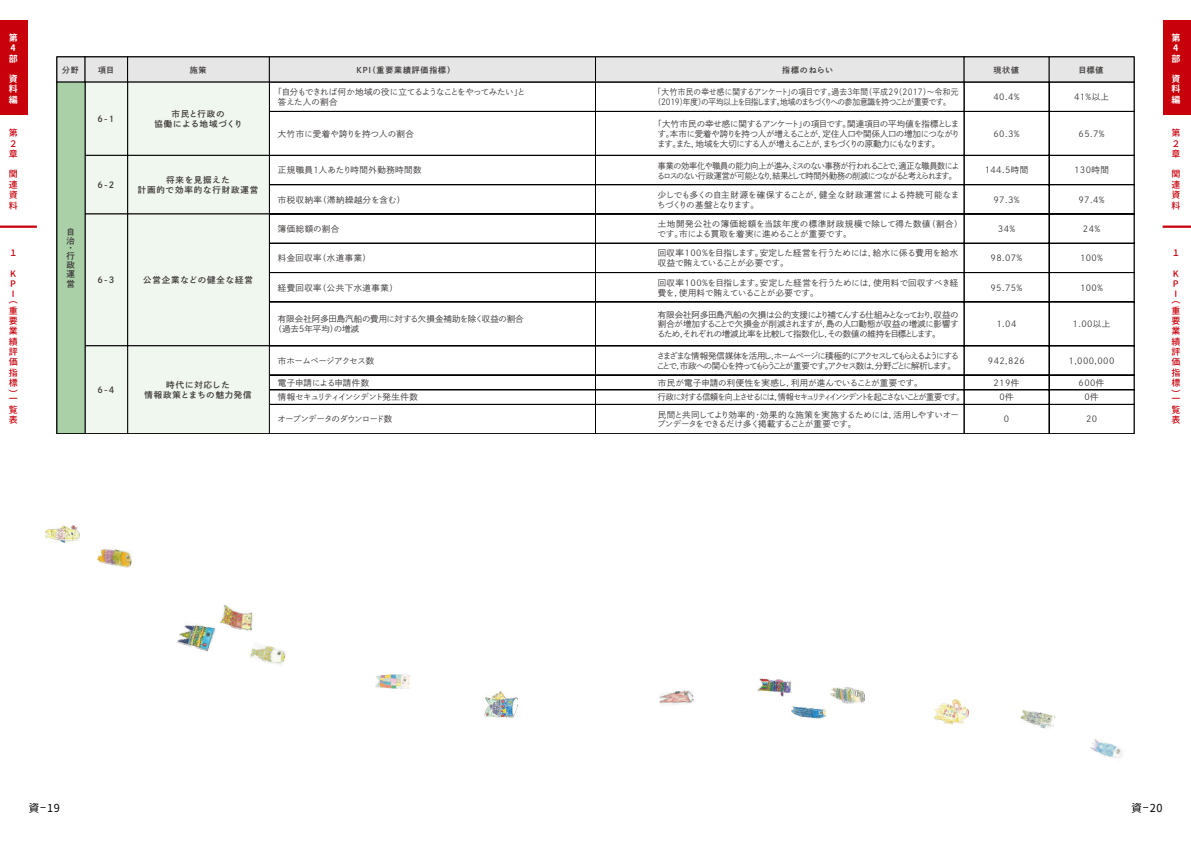
<style>
.page{position:relative;width:1191px;height:842px;background:#fff}
.page>*{position:absolute;margin:0;border:0;box-sizing:border-box;transform-origin:0 0}
.t1{font:11px "Gen Jyuu Gothic";color:#000}
.t2{font:500 9px/10.3px "Gen Jyuu Gothic";color:#c7000b;text-align:justify}
.t3{font:700 9px/10.4px "Gen Jyuu Gothic";color:#fff}
.t4{font:8.5px/9.9px "Shuei Go Gin Std L 90 pv RKSJ H";letter-spacing:-.035em;color:#3e3a39}
.t5{font:8.5px/9.9px "Shuei Go Gin Std L 90 pv RKSJ H";letter-spacing:-.035em;color:#3e3a39;scale:.9 1}
.t6{font:8.5px/9.9px "Shuei Go Gin Std L 90 pv RKSJ H";letter-spacing:-.065em;color:#3e3a39;scale:.95 1}
.t7{font:8.5px/9.9px "Shuei Go Gin Std L 90 pv RKSJ H";letter-spacing:-.145em;color:#3e3a39}
.t8{font:8.5px "Shuei Go Gin Std L 90 pv RKSJ H";letter-spacing:.05em;color:#3e3a39}
.t9{font:8.5px/10.2px "Shuei Go Gin Std B 90 pv RKSJ H";letter-spacing:.1em;color:#3e3a39;text-align:center}
.t10{font:8.5px/9.9px "Shuei Go Gin Std L 90 pv RKSJ H";letter-spacing:.025em;color:#3e3a39}
.t11{font:8.5px/9.9px "Shuei Go Gin Std L 90 pv RKSJ H";color:#3e3a39}
.t12{font:8.5px/9.9px "Shuei Go Gin Std L 90 pv RKSJ H";letter-spacing:-.015em;color:#3e3a39}
.t13{font:8.5px "Shuei Go Gin Std L 90 pv RKSJ H";letter-spacing:-.14em;color:#3e3a39;scale:.95 1}
.t14{font:8.5px "Shuei Go Gin Std L 90 pv RKSJ H";letter-spacing:.015em;color:#3e3a39}
.t15{font:8.5px "Shuei Go Gin Std L 90 pv RKSJ H";letter-spacing:-.09em;color:#3e3a39}
.t16{font:8.5px "Shuei Go Gin Std L 90 pv RKSJ H";letter-spacing:.02em;color:#3e3a39}
.t17{font:8.5px/10.2px "Shuei Go Gin Std B 90 pv RKSJ H";letter-spacing:.075em;color:#3e3a39;text-align:center}
.t18{font:8.5px "Shuei Go Gin Std L 90 pv RKSJ H";letter-spacing:-.105em;color:#3e3a39}
.t19{font:8.5px "Shuei Go Gin Std L 90 pv RKSJ H";letter-spacing:-.055em;color:#3e3a39}
.t20{font:8.5px/9.4px "Shuei Go Gin Std B 90 pv RKSJ V";color:#3e3a39}
.t21{font:8px "Shuei Go Gin Std B 90 pv RKSJ H";letter-spacing:.1em;color:#3e3a39}
</style>
<div class="page">
<div style="left:1162px;top:21px;width:29px;height:94px;background:#c7000b"></div>
<div style="left:0;top:21px;width:28px;height:94px;background:#c7000b"></div>
<hr style="left:1162px;top:226px;width:29px;height:2px;background:#c7000b">
<hr style="left:0;top:226px;width:37px;height:2px;background:#c7000b">
<img style="left:46px;top:526px;width:34px;height:16px">
<img style="left:97px;top:548px;width:35px;height:20px">
<img style="left:177px;top:624px;width:39px;height:28px">
<img style="left:791px;top:705px;width:34px;height:13px">
<img style="left:757px;top:678px;width:34px;height:19px">
<img style="left:934px;top:700px;width:34px;height:24px">
<img style="left:831px;top:687px;width:34px;height:16px">
<img style="left:484px;top:692px;width:33px;height:25px">
<img style="left:1020px;top:710px;width:35px;height:19px">
<img style="left:220px;top:605px;width:34px;height:26px">
<img style="left:1090px;top:739px;width:33px;height:19px">
<img style="left:376px;top:675px;width:34px;height:13px">
<img style="left:250px;top:645px;width:36px;height:20px">
<img style="left:659px;top:690px;width:35px;height:14px">
<svg style="left:57px;top:57px;width:1077px;height:377px"></svg>
<p class="t3" style="left:9px;top:32px;width:10px">第<br>4部</p>
<p class="t3" style="left:9px;top:73px;width:10px;text-align:justify">資料編</p>
<p class="t2" style="left:9px;top:128px;width:10px;text-align:left">第<br>２章</p>
<p class="t2" style="left:9px;top:169px;width:10px">関連資料</p>
<p class="t2" style="left:9px;top:247px;width:9px">１</p>
<p class="t2" style="left:10px;top:268px;width:7px">K P I</p>
<p class="t2" style="left:9px;top:295px;width:10px">（重要業績評価指標）</p>
<p class="t2" style="left:9px;top:394px;width:10px">一覧表</p>
<p class="t21" style="left:62px;top:64px;width:18px">分野</p>
<p class="t21" style="left:98px;top:64px;width:18px">項目</p>
<p class="t21" style="left:190px;top:64px;width:18px">施策</p>
<p class="t21" style="left:355px;top:64px;width:101px">ＫＰＩ（重要業績評価指標）</p>
<p class="t21" style="left:782px;top:64px;width:52px">指標のねらい</p>
<p class="t21" style="left:993px;top:64px;width:27px">現状値</p>
<p class="t21" style="left:1078px;top:64px;width:27px">目標値</p>
<p class="t5" style="left:653px;top:87px;width:340px">「大竹市民の幸せ感に関するアンケート」の項目です。過去３年間（平成29（2017）～令和元（2019）年度）の平均以上を目指します。地域のまちづくりへの参加意識を持つことが重要です。</p>
<p class="t4" style="left:993px;top:92px;width:29px">40.4％</p>
<p class="t4" style="left:1074px;top:92px;width:37px">41%以上</p>
<p class="t4" style="left:278px;top:87px;width:249px;text-indent:-4px">「自分もできれば何か地域の役に立てるようなことをやってみたい」と答えた人の割合</p>
<p class="t20" style="left:67px;top:227px;width:10px">自治</p>
<p class="t20" style="left:67px;top:244px;width:10px;line-height:7.2px">・行</p>
<p class="t20" style="left:67px;top:260px;width:10px;text-align:justify">政運営</p>
<p class="t9" style="left:97px;top:114px;width:18px">6-1</p>
<p class="t17" style="left:154px;top:109px;width:90px">市民と行政の<br>協働による地域づくり</p>
<p class="t9" style="left:97px;top:180px;width:18px">6-2</p>
<p class="t9" style="left:138px;top:174px;width:122px">将来を見据えた<br>計画的で効率的な行財政運営</p>
<p class="t9" style="left:97px;top:275px;width:18px">6-3</p>
<p class="t9" style="left:143px;top:275px;width:112px">公営企業などの健全な経営</p>
<p class="t9" style="left:97px;top:385px;width:18px">6-4</p>
<p class="t9" style="left:144px;top:380px;width:109px">時代に対応した<br>情報政策とまちの魅力発信</p>
<p class="t4" style="left:657px;top:119px;width:304px;text-align:justify;text-indent:-3px">「大竹市民の幸せ感に関するアンケート」の項目です。関連項目の平均値を指標とします。本市に愛着や誇りを持つ人が増えることが，定住人口や関係人口の増加につながります。また，地域を大切にする人が増えることが，まちづくりの原動力にもなります。</p>
<p class="t16" style="left:278px;top:128px;width:138px">大竹市に愛着や誇りを持つ人の割合</p>
<p class="t4" style="left:993px;top:129px;width:29px">60.3％</p>
<p class="t4" style="left:1078px;top:129px;width:29px">65.7％</p>
<p class="t6" style="left:657px;top:160px;width:320px">事業の効率化や職員の能力向上が進み，ミスのない事務が行われることで，適正な職員数によるロスのない行政運営が可能となり，結果として時間外勤務の削減につながると考えられます。</p>
<p class="t8" style="left:278px;top:165px;width:145px">正規職員１人あたり時間外勤務時間数</p>
<p class="t4" style="left:984px;top:165px;width:45px">144.5時間</p>
<p class="t4" style="left:1074px;top:165px;width:36px">130時間</p>
<p class="t4" style="left:657px;top:190px;width:303px">少しでも多くの自主財源を確保することが，健全な財政運営による持続可能なまちづくりの基盤となります。</p>
<p class="t8" style="left:278px;top:194px;width:129px">市税収納率（滞納繰越分を含む）</p>
<p class="t4" style="left:993px;top:194px;width:29px">97.3％</p>
<p class="t4" style="left:1078px;top:194px;width:29px">97.4％</p>
<p class="t10" style="left:657px;top:219px;width:307px">土地開発公社の簿価総額を当該年度の標準財政規模で除して得た数値（割合）です。市による買取を着実に進めることが重要です。</p>
<p class="t8" style="left:278px;top:223px;width:63px">簿価総額の割合</p>
<p class="t4" style="left:998px;top:224px;width:20px">34％</p>
<p class="t4" style="left:1083px;top:224px;width:20px">24％</p>
<p class="t12" style="left:658px;top:248px;width:302px">回収率100％を目指します。安定した経営を行うためには，給水に係る費用を給水収益で賄えていることが必要です。</p>
<p class="t8" style="left:278px;top:252px;width:95px">料金回収率（水道事業）</p>
<p class="t4" style="left:990px;top:253px;width:35px">98.07％</p>
<p class="t4" style="left:1080px;top:253px;width:26px">100％</p>
<p class="t11" style="left:658px;top:278px;width:302px">回収率100％を目指します。安定した経営を行うためには，使用料で回収すべき経費を，使用料で賄えていることが必要です。</p>
<p class="t8" style="left:278px;top:282px;width:122px">経費回収率（公共下水道事業）</p>
<p class="t4" style="left:990px;top:282px;width:35px">95.75％</p>
<p class="t4" style="left:1080px;top:282px;width:26px">100％</p>
<p class="t4" style="left:657px;top:309px;width:303px;text-align:justify">有限会社阿多田島汽船の欠損は公的支援により補てんする仕組みとなっており，収益の割合が増加することで欠損金が削減されますが，島の人口動態が収益の増減に影響するため，それぞれの増減比率を比較して指数化し，その数値の維持を目標とします。</p>
<p class="t4" style="left:996px;top:319px;width:21px">1.04</p>
<p class="t4" style="left:1072px;top:319px;width:39px">1.00以上</p>
<p class="t4" style="left:273px;top:314px;width:252px;text-indent:4px">有限会社阿多田島汽船の費用に対する欠損金補助を除く収益の割合（過去５年平均）の増減</p>
<p class="t7" style="left:656px;top:351px;width:304px">さまざまな情報発信媒体を活用し，ホームページに積極的にアクセスしてもらえるようにすることで，市政への関心を持ってもらうことが重要です。アクセス数は，分野ごとに解析します。</p>
<p class="t19" style="left:278px;top:355px;width:98px">市ホームページアクセス数</p>
<p class="t4" style="left:988px;top:356px;width:39px">942,826</p>
<p class="t4" style="left:1068px;top:356px;width:47px">1,000,000</p>
<p class="t4" style="left:278px;top:378px;width:93px">電子申請による申請件数</p>
<p class="t14" style="left:658px;top:377px;width:266px">市民が電子申請の利便性を実感し，利用が進んでいることが重要です。</p>
<p class="t4" style="left:993px;top:378px;width:27px">219件</p>
<p class="t4" style="left:1078px;top:378px;width:27px">600件</p>
<p class="t15" style="left:278px;top:392px;width:141px">情報セキュリティインシデント発生件数</p>
<p class="t13" style="left:658px;top:392px;width:324px">行政に対する信頼を向上させるには，情報セキュリティインシデントを起こさないことが重要です。</p>
<p class="t4" style="left:999px;top:392px;width:16px">0件</p>
<p class="t4" style="left:1084px;top:392px;width:16px">0件</p>
<p class="t4" style="left:657px;top:409px;width:303px">民間と共同してより効率的・効果的な施策を実施するためには，活用しやすいオープンデータをできるだけ多く掲載することが重要です。</p>
<p class="t18" style="left:277px;top:414px;width:116px">オープンデータのダウンロード数</p>
<p class="t4" style="left:1003px;top:414px;width:7px">0</p>
<p class="t4" style="left:1086px;top:414px;width:13px">20</p>
<p class="t3" style="left:1171px;top:32px;width:10px">第<br>4部</p>
<p class="t3" style="left:1171px;top:73px;width:10px;text-align:justify">資料編</p>
<p class="t2" style="left:1171px;top:128px;width:10px;text-align:left">第<br>２章</p>
<p class="t2" style="left:1171px;top:169px;width:10px">関連資料</p>
<p class="t2" style="left:1171px;top:247px;width:9px">１</p>
<p class="t2" style="left:1172px;top:268px;width:7px">K P I</p>
<p class="t2" style="left:1171px;top:295px;width:10px">（重要業績評価指標）</p>
<p class="t2" style="left:1171px;top:394px;width:10px">一覧表</p>
<p class="t1" style="left:28px;top:800px;width:33px">資–19</p>
<p class="t1" style="left:1131px;top:800px;width:33px">資–20</p>
</div>
